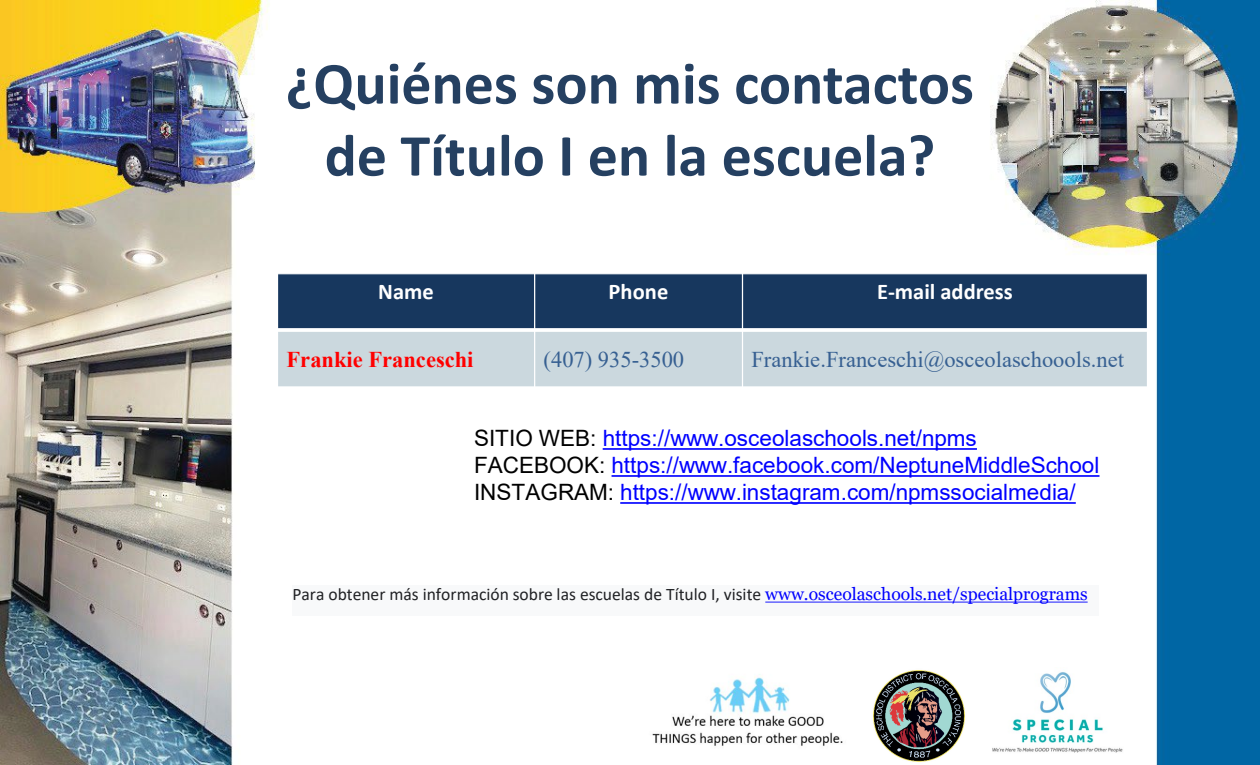
<style>
.page{position:relative;width:1260px;height:765px;background:#fff}
.page>*{position:absolute;margin:0;border:0;box-sizing:border-box;transform-origin:0 0}
.t1{font:700 60px "Calibri";color:#254061}
.t2{font:22.5px "Arial";color:#00f}
.t3{font:22.5px "Times New Roman";color:#376092}
.t4{font:700 22.5px "Calibri";color:#fff}
.t5{font:700 22.5px "Times New Roman";color:#f00}
.t6{font:17.5px "Calibri";color:#202124}
.s1{color:#000}
.s2{font-family:"Georgia";color:#00f}
</style>
<div class="page">
<img style="left:0;top:0;width:1260px;height:765px">
<img style="left:870px;top:668px;width:98px;height:97px">
<img style="left:983px;top:668px;width:149px;height:93px">
<img style="left:632px;top:666px;width:238px;height:87px">
<div style="left:292px;top:585px;width:807px;height:30px;background:#f8f9fa"></div>
<svg style="left:765px;top:602px;width:323px;height:1px"></svg>
<div style="left:278px;top:274px;width:257px;height:56px;background:#17375e"></div>
<div style="left:535px;top:274px;width:207px;height:56px;background:#17375e"></div>
<div style="left:742px;top:274px;width:406px;height:56px;background:#17375e"></div>
<div style="left:278px;top:330px;width:257px;height:57px;background:#cbd8de"></div>
<div style="left:535px;top:330px;width:207px;height:57px;background:#cbd8de"></div>
<div style="left:742px;top:330px;width:406px;height:57px;background:#cbd8de"></div>
<hr style="left:534px;top:273px;width:1px;height:115px;background:#fff">
<hr style="left:742px;top:273px;width:1px;height:115px;background:#fff">
<svg style="left:278px;top:328px;width:869px;height:4px;background:#f6f7f9"></svg>
<hr style="left:277px;top:273px;width:1px;height:115px;background:#fff">
<hr style="left:1147px;top:273px;width:1px;height:115px;background:#fff">
<hr style="left:277px;top:273px;width:871px;height:1px;background:#fff">
<hr style="left:277px;top:386px;width:871px;height:2px;background:#fff">
<svg style="left:603px;top:448px;width:374px;height:2px"></svg>
<svg style="left:612px;top:475px;width:487px;height:2px"></svg>
<svg style="left:620px;top:502px;width:456px;height:2px"></svg>
<p class="t1" style="left:286px;top:41px;width:690px">¿Quiénes son mis contactos</p>
<p class="t1" style="left:325px;top:113px;width:612px">de Título I en la escuela?</p>
<p class="t4" style="left:378px;top:276px;width:57px">Name</p>
<p class="t4" style="left:609px;top:276px;width:61px">Phone</p>
<p class="t4" style="left:877px;top:276px;width:137px">E-mail address</p>
<p class="t5" style="left:287px;top:343px;width:189px">Frankie Franceschi</p>
<p class="t3" style="left:544px;top:343px;width:142px">(407) 935-3500</p>
<p class="t3" style="left:752px;top:343px;width:374px">Frankie.Franceschi@osceolaschoools.net</p>
<p class="t2" style="left:474px;top:422px;width:504px"><span class="s1">SITIO WEB:</span> https://www.osceolaschools.net/npms</p>
<p class="t2" style="left:474px;top:449px;width:627px"><span class="s1">FACEBOOK:</span> https://www.facebook.com/NeptuneMiddleSchool</p>
<p class="t2" style="left:474px;top:476px;width:603px"><span class="s1">INSTAGRAM:</span> https://www.instagram.com/npmssocialmedia/</p>
<p class="t6" style="left:292px;top:582px;width:797px">Para obtener más información sobre las escuelas de Título I, visite <span class="s2">www.osceolaschools.net/specialprograms</span></p>
</div>
